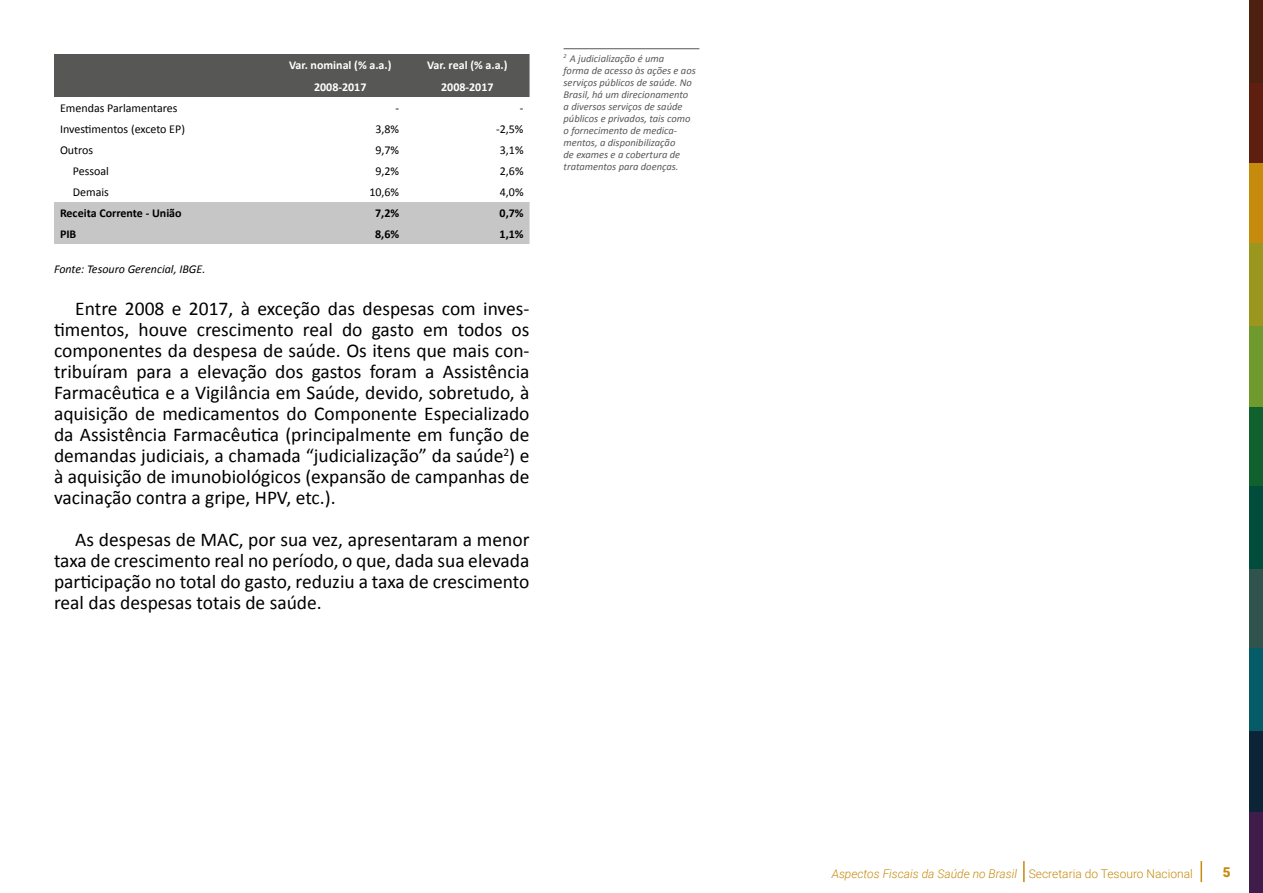
<style>
.page{position:relative;width:1263px;height:893px;background:#fff}
.page>*{position:absolute;margin:0;border:0;box-sizing:border-box;transform-origin:0 0}
.t1{font:19.5px/21px "Calibri";color:#000;text-align:justify}
.t2{font:900 13.5px "Roboto";color:#c68a0c}
.t3{font:12px "Calibri";color:#000}
.t4{font:italic 300 12px "Roboto";color:#c68a0c}
.t5{font:700 12px/22px "Calibri";color:#fff;text-align:center}
.t6{font:700 12px "Calibri";color:#000}
.t7{font:italic 12px "Calibri";color:#000}
.t8{font:italic 10.5px/12px "Calibri";color:#575756}
.s1{font-style:normal}
</style>
<div class="page">
<div style="left:1249px;top:811px;width:14px;height:82px;background:#3f1c49"></div>
<div style="left:1249px;top:406px;width:14px;height:82px;background:#10612d"></div>
<div style="left:1249px;top:567px;width:14px;height:83px;background:#30534e"></div>
<div style="left:1249px;top:162px;width:14px;height:83px;background:#c68a0c"></div>
<div style="left:1249px;top:729px;width:14px;height:82px;background:#0d2436"></div>
<div style="left:1249px;top:324px;width:14px;height:82px;background:#709a2d"></div>
<div style="left:1249px;top:486px;width:14px;height:82px;background:#014c3b"></div>
<div style="left:1249px;top:81px;width:14px;height:82px;background:#5f1f10"></div>
<div style="left:1249px;top:648px;width:14px;height:83px;background:#065b69"></div>
<div style="left:1249px;top:243px;width:14px;height:83px;background:#9b961d"></div>
<div style="left:1249px;top:0;width:14px;height:82px;background:#4e2010"></div>
<hr style="left:1200px;top:861px;width:2px;height:21px;background:#c68a0c">
<hr style="left:1023px;top:861px;width:2px;height:21px;background:#c68a0c">
<div style="left:54px;top:54px;width:475px;height:43px;background:#575756"></div>
<div style="left:54px;top:202px;width:475px;height:42px;background:#c6c6c6"></div>
<hr style="left:564px;top:48px;width:135px;height:1px;background:#575756">
<p class="t5" style="left:289px;top:53px;width:104px">Var. nominal (% a.a.)<br>2008-2017</p>
<p class="t5" style="left:427px;top:53px;width:82px">Var. real (% a.a.)<br>2008-2017</p>
<p class="t3" style="left:60px;top:101px;width:119px">Emendas Parlamentares</p>
<p class="t3" style="left:395px;top:101px;width:5px">-</p>
<p class="t3" style="left:520px;top:101px;width:5px">-</p>
<p class="t3" style="left:60px;top:122px;width:127px">Investimentos (exceto EP)</p>
<p class="t3" style="left:375px;top:122px;width:25px">3,8%</p>
<p class="t3" style="left:496px;top:122px;width:29px">-2,5%</p>
<p class="t3" style="left:60px;top:143px;width:35px">Outros</p>
<p class="t3" style="left:375px;top:143px;width:25px">9,7%</p>
<p class="t3" style="left:500px;top:143px;width:25px">3,1%</p>
<p class="t3" style="left:73px;top:164px;width:38px">Pessoal</p>
<p class="t3" style="left:375px;top:164px;width:25px">9,2%</p>
<p class="t3" style="left:500px;top:164px;width:25px">2,6%</p>
<p class="t3" style="left:73px;top:185px;width:38px">Demais</p>
<p class="t3" style="left:369px;top:185px;width:31px">10,6%</p>
<p class="t3" style="left:500px;top:185px;width:25px">4,0%</p>
<p class="t6" style="left:60px;top:206px;width:123px">Receita Corrente - União</p>
<p class="t6" style="left:375px;top:206px;width:26px">7,2%</p>
<p class="t6" style="left:500px;top:206px;width:26px">0,7%</p>
<p class="t6" style="left:60px;top:227px;width:18px">PIB</p>
<p class="t6" style="left:375px;top:227px;width:26px">8,6%</p>
<p class="t6" style="left:500px;top:227px;width:26px">1,1%</p>
<p class="t7" style="left:54px;top:262px;width:153px">Fonte: Tesouro Gerencial, IBGE.</p>
<p class="t1" style="left:54px;top:297px;width:477px;text-indent:21px">Entre 2008 e 2017, à exceção das despesas com inves&shy;timentos, houve crescimento real do gasto em todos os componentes da despesa de saúde. Os itens que mais con&shy;tribuíram para a elevação dos gastos foram a Assistência Farmacêutica e a Vigilância em Saúde, devido, sobretudo, à aquisição de medicamentos do Componente Especializado da Assistência Farmacêutica (principalmente em função de demandas judiciais, a chamada “judicialização” da saúde<sup>2</sup>) e à aquisição de imunobiológicos (expansão de campanhas de vacinação contra a gripe, HPV, etc.).</p>
<p class="t1" style="left:54px;top:528px;width:477px;text-indent:21px">As despesas de MAC, por sua vez, apresentaram a menor taxa de crescimento real no período, o que, dada sua elevada participação no total do gasto, reduziu a taxa de crescimento real das despesas totais de saúde.</p>
<p class="t8" style="left:564px;top:52px;width:134px"><sup>2</sup> A judicialização é uma<br>forma de acesso às ações e aos serviços públicos de saúde. No<br>Brasil, há um direcionamento a diversos serviços de saúde públicos e privados, tais como o fornecimento de medica&shy;mentos, a disponibilização<br>de exames e a cobertura de tratamentos para doenças.</p>
<p class="t4" style="left:832px;top:865px;width:363px">Aspectos Fiscais da Saúde no Brasil <span class="s1">Secretaria do Tesouro Nacional</span></p>
<p class="t2" style="left:1223px;top:862px;width:9px">5</p>
</div>
